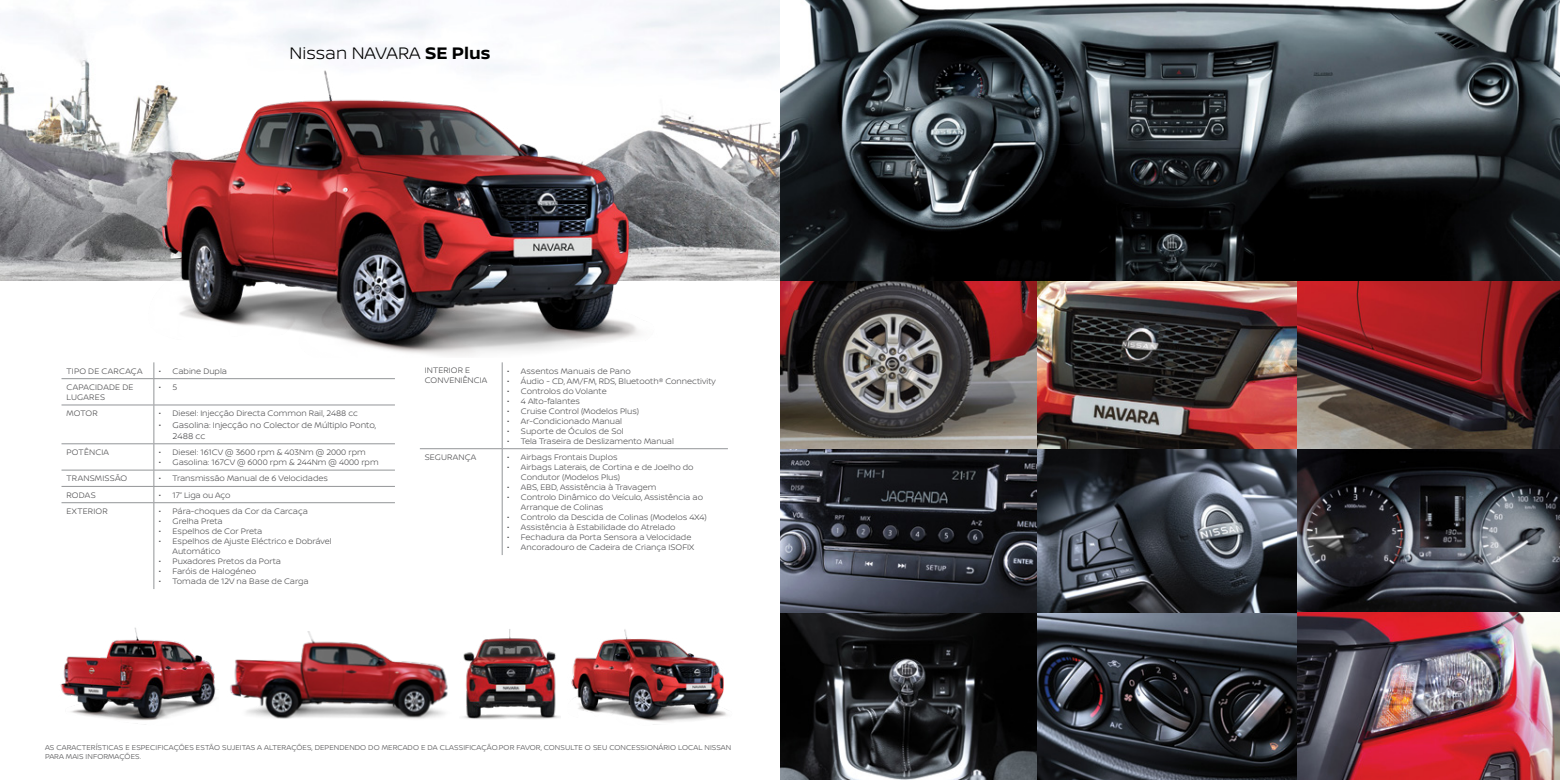
<style>
.page{position:relative;width:1560px;height:780px;background:#fff}
.page>*{position:absolute;margin:0;border:0;box-sizing:border-box;transform-origin:0 0}
.t1{font:300 17.75px "Nissan Brand";color:#000}
.t2{font:300 8.75px/11.2px "Nissan Brand";color:#4d4d4f}
.t3{font:300 8.5px/10px "Nissan Brand";color:#4d4d4f}
.t4{font:300 8.5px "Nissan Brand";letter-spacing:.025em;color:#4d4d4f}
.t5{font:300 8.5px/10px "Nissan Brand";letter-spacing:.02em;color:#4d4d4f}
.t6{font:300 7.5px/9px "Nissan Brand";letter-spacing:.01em;color:#4d4d4f}
.s1{font-weight:700}
</style>
<div class="page">
<img style="left:0;top:0;width:780px;height:280px">
<img style="left:780px;top:612px;width:257px;height:168px">
<svg style="left:1037px;top:612px;width:260px;height:168px"></svg>
<svg style="left:780px;top:448px;width:257px;height:164px"></svg>
<svg style="left:1037px;top:448px;width:260px;height:164px"></svg>
<svg style="left:1297px;top:448px;width:262px;height:164px"></svg>
<img style="left:1297px;top:612px;width:262px;height:168px">
<svg style="left:780px;top:280px;width:257px;height:168px"></svg>
<img style="left:1037px;top:280px;width:260px;height:168px">
<svg style="left:1297px;top:280px;width:262px;height:168px"></svg>
<img style="left:148px;top:68px;width:527px;height:288px">
<img style="left:463px;top:629px;width:97px;height:90px">
<img style="left:571px;top:629px;width:156px;height:96px">
<img style="left:60px;top:627px;width:157px;height:98px">
<img style="left:230px;top:631px;width:218px;height:88px">
<hr style="left:61px;top:378px;width:93px;height:1px;background:#939598">
<hr style="left:154px;top:378px;width:241px;height:1px;background:#939598">
<svg style="left:153px;top:362px;width:1px;height:42px"></svg>
<hr style="left:61px;top:404px;width:93px;height:1px;background:#939598">
<hr style="left:154px;top:404px;width:241px;height:1px;background:#939598">
<hr style="left:153px;top:405px;width:1px;height:38px;background:#939598">
<hr style="left:61px;top:443px;width:93px;height:1px;background:#939598">
<hr style="left:154px;top:443px;width:241px;height:1px;background:#939598">
<hr style="left:61px;top:470px;width:93px;height:1px;background:#939598">
<hr style="left:154px;top:470px;width:241px;height:1px;background:#939598">
<hr style="left:61px;top:486px;width:93px;height:1px;background:#939598">
<hr style="left:154px;top:486px;width:241px;height:1px;background:#939598">
<svg style="left:153px;top:444px;width:1px;height:58px"></svg>
<hr style="left:61px;top:502px;width:93px;height:1px;background:#939598">
<hr style="left:154px;top:502px;width:241px;height:1px;background:#939598">
<hr style="left:153px;top:503px;width:1px;height:86px;background:#939598">
<hr style="left:420px;top:448px;width:82px;height:1px;background:#939598">
<hr style="left:502px;top:448px;width:225px;height:1px;background:#939598">
<hr style="left:502px;top:362px;width:1px;height:86px;background:#939598">
<hr style="left:502px;top:449px;width:1px;height:106px;background:#939598">
<svg style="left:780px;top:0;width:779px;height:280px"></svg>
<h1 class="t1" style="left:289px;top:41px;width:202px">Nissan NAVARA <span class="s1">SE Plus</span></h1>
<p class="t4" style="left:66px;top:364px;width:78px">TIPO DE CARCAÇA</p>
<p class="t3" style="left:159px;top:365px;width:70px">• Cabine Dupla</p>
<p class="t5" style="left:66px;top:382px;width:69px">CAPACIDADE DE<br>LUGARES</p>
<p class="t3" style="left:159px;top:382px;width:20px">• 5</p>
<p class="t3" style="left:66px;top:408px;width:33px">MOTOR</p>
<p class="t3" style="left:159px;top:408px;width:200px">• Diesel: Injecção Directa Common Rail, 2488 cc</p>
<p class="t2" style="left:173px;top:418px;width:205px;text-indent:-14px">• Gasolina: Injecção no Colector de Múltiplo Ponto,<br>2488 cc</p>
<p class="t4" style="left:66px;top:446px;width:44px">POTÊNCIA</p>
<p class="t3" style="left:159px;top:447px;width:208px">• Diesel: 161CV @ 3600 rpm &amp; 403Nm @ 2000 rpm</p>
<p class="t3" style="left:159px;top:457px;width:221px">• Gasolina: 167CV @ 6000 rpm &amp; 244Nm @ 4000 rpm</p>
<p class="t4" style="left:66px;top:472px;width:62px">TRANSMISSÃO</p>
<p class="t3" style="left:159px;top:473px;width:171px">• Transmissão Manual de 6 Velocidades</p>
<p class="t3" style="left:66px;top:489px;width:31px">RODAS</p>
<p class="t3" style="left:159px;top:489px;width:73px">• 17” Liga ou Aço</p>
<p class="t4" style="left:66px;top:505px;width:43px">EXTERIOR</p>
<p class="t3" style="left:159px;top:505px;width:150px">• Pára-choques da Cor da Carcaça</p>
<p class="t3" style="left:159px;top:515px;width:65px">• Grelha Preta</p>
<p class="t3" style="left:159px;top:525px;width:105px">• Espelhos de Cor Preta</p>
<p class="t3" style="left:173px;top:535px;width:161px;text-indent:-14px">• Espelhos de Ajuste Eléctrico e Dobrável<br>Automático</p>
<p class="t3" style="left:159px;top:555px;width:124px">• Puxadores Pretos da Porta</p>
<p class="t3" style="left:159px;top:565px;width:99px">• Faróis de Halogéneo</p>
<p class="t3" style="left:159px;top:575px;width:151px">• Tomada de 12V na Base de Carga</p>
<p class="t3" style="left:425px;top:365px;width:64px">INTERIOR E<br>CONVENIÊNCIA</p>
<p class="t3" style="left:507px;top:365px;width:125px">• Assentos Manuais de Pano</p>
<p class="t3" style="left:507px;top:375px;width:210px">• Áudio - CD, AM/FM, RDS, Bluetooth® Connectivity</p>
<p class="t3" style="left:507px;top:385px;width:101px">• Controlos do Volante</p>
<p class="t3" style="left:507px;top:395px;width:74px">• 4 Alto-falantes</p>
<p class="t3" style="left:507px;top:405px;width:133px">• Cruise Control (Modelos Plus)</p>
<p class="t3" style="left:507px;top:415px;width:116px">• Ar-Condicionado Manual</p>
<p class="t3" style="left:507px;top:425px;width:118px">• Suporte de Óculos de Sol</p>
<p class="t3" style="left:507px;top:435px;width:168px">• Tela Traseira de Deslizamento Manual</p>
<p class="t3" style="left:425px;top:451px;width:53px">SEGURANÇA</p>
<p class="t3" style="left:507px;top:452px;width:112px">• Airbags Frontais Duplos</p>
<p class="t3" style="left:521px;top:462px;width:174px;text-indent:-14px">• Airbags Laterais, de Cortina e de Joelho do<br>Condutor (Modelos Plus)</p>
<p class="t3" style="left:507px;top:482px;width:151px">• ABS, EBD, Assistência à Travagem</p>
<p class="t3" style="left:521px;top:492px;width:183px;text-indent:-14px">• Controlo Dinâmico do Veículo, Assistência ao<br>Arranque de Colinas</p>
<p class="t3" style="left:507px;top:512px;width:201px">• Controlo da Descida de Colinas (Modelos 4X4)</p>
<p class="t3" style="left:507px;top:522px;width:170px">• Assistência à Estabilidade do Atrelado</p>
<p class="t3" style="left:507px;top:532px;width:186px">• Fechadura da Porta Sensora a Velocidade</p>
<p class="t3" style="left:507px;top:541px;width:188px">• Ancoradouro de Cadeira de Criança ISOFIX</p>
<p class="t6" style="left:45px;top:742px;width:687px">AS CARACTERÍSTICAS E ESPECIFICAÇÕES ESTÃO SUJEITAS A ALTERAÇÕES, DEPENDENDO DO MERCADO E DA CLASSIFICAÇÃO.POR FAVOR, CONSULTE O SEU CONCESSIONÁRIO LOCAL NISSAN<br>PARA MAIS INFORMAÇÕES.</p>
</div>
